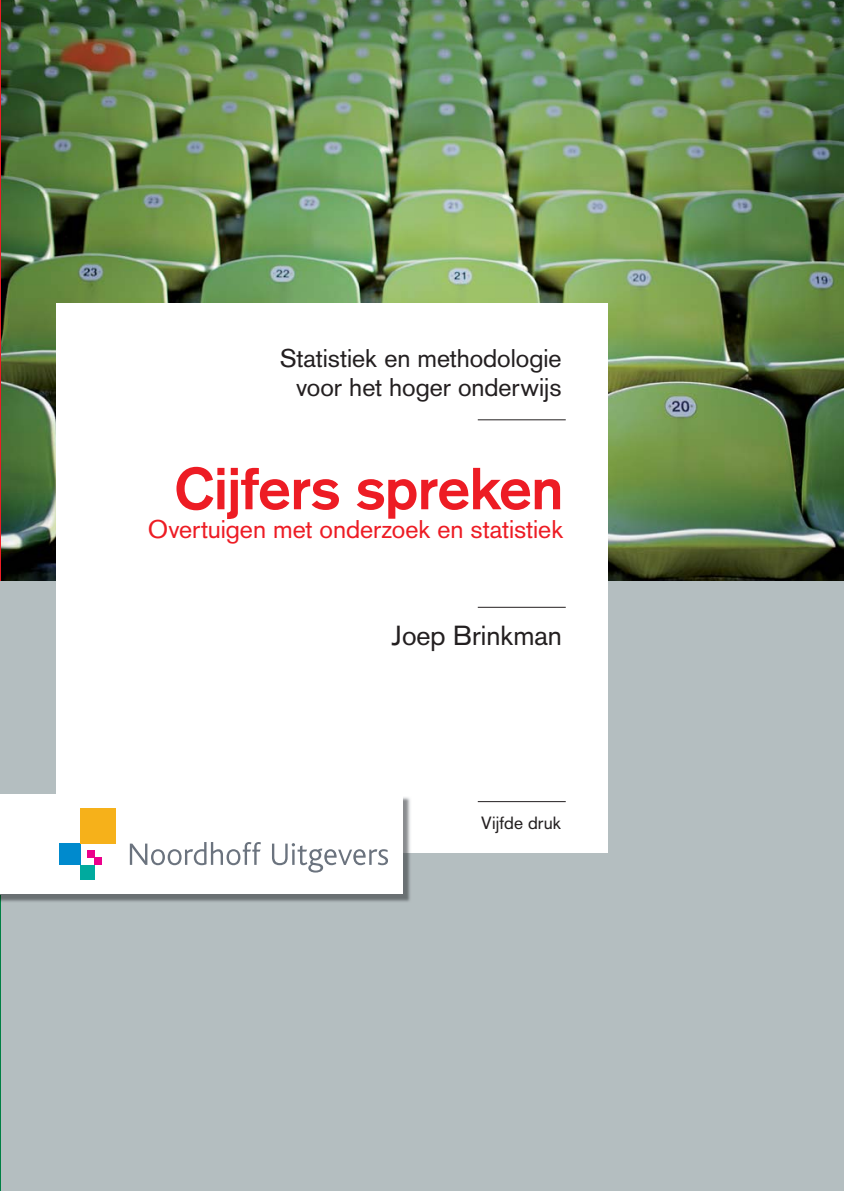
<style>
.page{position:relative;width:844px;height:1191px;background:#fff}
.page>*{position:absolute;margin:0;border:0;box-sizing:border-box;transform-origin:0 0}
.t1{font:700 58.1px "Akzidenz Grotesk";letter-spacing:-.005em;color:#ed1c24}
.t2{font:27.12px "Akzidenz Grotesk";letter-spacing:-.005em;color:#231f20}
.t3{font:25.2px/29.1px "Akzidenz Grotesk";color:#231f20;text-align:right}
.t4{font:25.2px "Akzidenz Grotesk";color:#ed1c24}
.t5{font:17.5px "Akzidenz Grotesk";letter-spacing:.005em;color:#231f20}
</style>
<div class="page">
<img style="left:0;top:0;width:843px;height:581px">
<div style="left:0;top:581px;width:843px;height:610px;background:#b4bec0"></div>
<div style="left:56px;top:303px;width:551px;height:549px;background:#fff"></div>
<hr style="left:477px;top:419px;width:88px;height:1px;background:#231f20">
<hr style="left:477px;top:607px;width:88px;height:1px;background:#231f20">
<hr style="left:477px;top:801px;width:88px;height:1px;background:#231f20">
<img style="left:1px;top:852px;width:410px;height:50px">
<img style="left:403px;top:797px;width:8px;height:55px">
<div style="left:0;top:794px;width:402px;height:99px;background:#fff"></div>
<div style="left:94px;top:858px;width:7px;height:7px;background:#ec008c"></div>
<div style="left:87px;top:850px;width:7px;height:8px;background:#ec008c"></div>
<div style="left:80px;top:865px;width:14px;height:14px;background:#00aa9e"></div>
<div style="left:59px;top:843px;width:21px;height:22px;background:#008acd"></div>
<div style="left:80px;top:808px;width:36px;height:35px;background:#f6b11a"></div>
<svg style="left:130px;top:842px;width:131px;height:23px"></svg>
<svg style="left:272px;top:843px;width:116px;height:29px"></svg>
<p class="t3" style="left:280px;top:346px;width:283px">Statistiek en methodologie voor het hoger onderwijs</p>
<h1 class="t1" style="left:174px;top:468px;width:391px">Cijfers spreken</h1>
<p class="t4" style="left:148px;top:520px;width:417px">Overtuigen met onderzoek en statistiek</p>
<p class="t2" style="left:391px;top:626px;width:172px">Joep Brinkman</p>
<p class="t5" style="left:481px;top:816px;width:81px">Vijfde druk</p>
</div>
